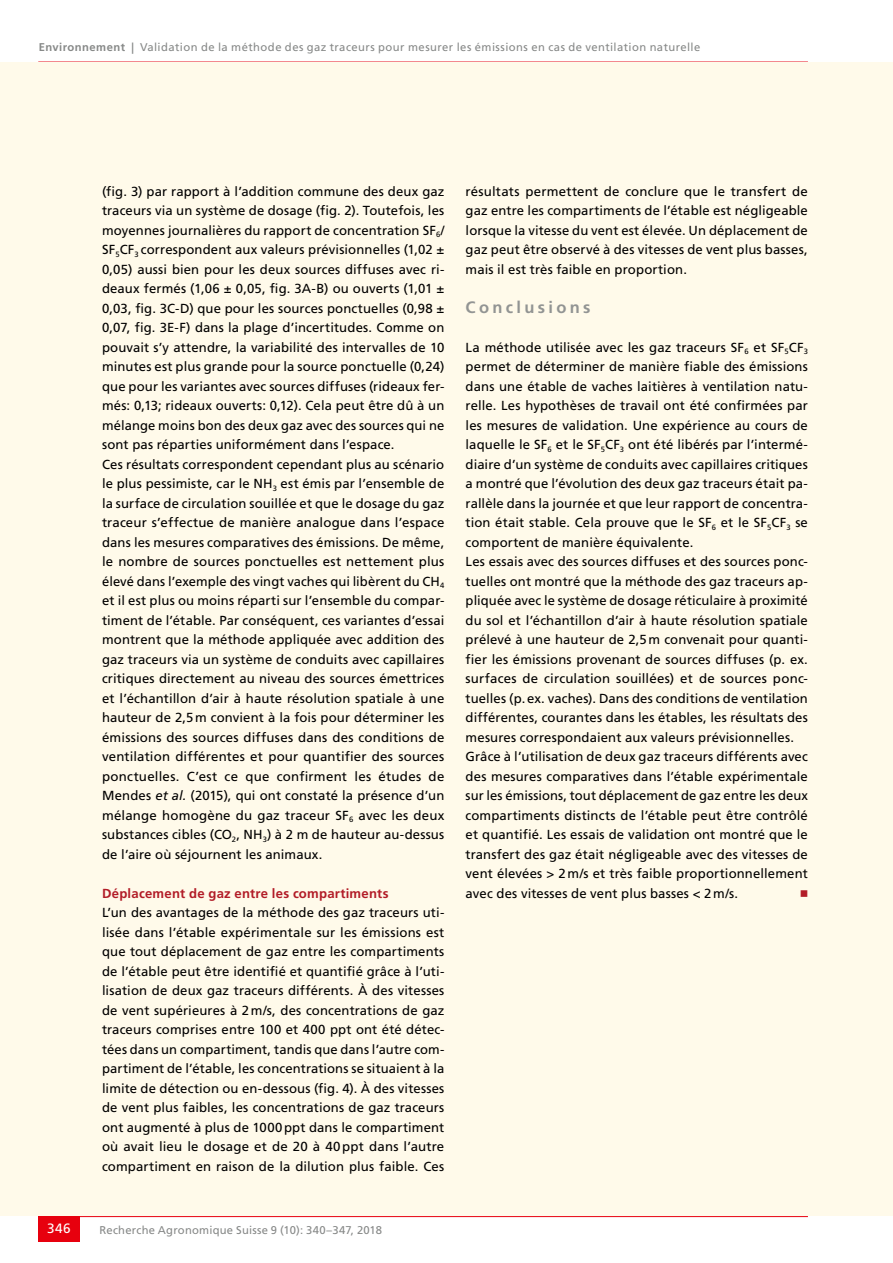
<style>
.page{position:relative;width:893px;height:1263px;background:#fff}
.page>*{position:absolute;margin:0;border:0;box-sizing:border-box;transform-origin:0 0}
.t1{font:700 16.5px "Frutiger LT Std";letter-spacing:.2em;color:#929493}
.t2{font:13.5px "Frutiger LT Std";color:#fff}
.t3{font:13.2px/19.5px "Frutiger LT Std";letter-spacing:.01em;color:#000}
.t4{font:700 13.2px "Frutiger LT Std";letter-spacing:.02em;color:#b21c27}
.t5{font:13.2px "Universal Newswith Comm Pi";color:#b21c27}
.t6{font:11.25px "Frutiger LT Std";letter-spacing:.035em;color:#878988}
.s1{font-weight:700}
.s2{font-style:italic}
</style>
<div class="page">
<hr style="left:38px;top:62px;width:770px;height:1px;background:#e7000e">
<hr style="left:38px;top:1216px;width:770px;height:1px;background:#e7000e">
<div style="left:38px;top:1216px;width:42px;height:26px;background:#e7000e"></div>
<div style="left:0;top:63px;width:893px;height:1153px;background:#fffaea"></div>
<p class="t6" style="left:39px;top:40px;width:663px"><span class="s1">Environnement |</span> Validation de la méthode des gaz traceurs pour mesurer les émissions en cas de ventilation naturelle</p>
<p class="t3" style="left:102px;top:181px;width:344px">(fig. 3) par rapport à l’addition commune des deux gaz traceurs via un système de dosage (fig. 2). Toutefois, les moyennes journalières du rapport de concentration SF<sub>6</sub>/ SF<sub>5</sub>CF<sub>3</sub> correspondent aux valeurs prévisionnelles (1,02 ± 0,05) aussi bien pour les deux sources diffuses avec ri&shy;deaux fermés (1,06 ± 0,05, fig. 3A-B) ou ouverts (1,01 ± 0,03, fig. 3C-D) que pour les sources ponctuelles (0,98 ± 0,07, fig. 3E-F) dans la plage d’incertitudes. Comme on pouvait s’y attendre, la variabilité des intervalles de 10 minutes est plus grande pour la source ponctuelle (0,24) que pour les variantes avec sources diffuses (rideaux fer&shy;més: 0,13; rideaux ouverts: 0,12). Cela peut être dû à un mélange moins bon des deux gaz avec des sources qui ne sont pas réparties uniformément dans l’espace.<br>Ces résultats correspondent cependant plus au scénario le plus pessimiste, car le NH<sub>3</sub> est émis par l’ensemble de la surface de circulation souillée et que le dosage du gaz traceur s’effectue de manière analogue dans l’espace dans les mesures comparatives des émissions. De même, le nombre de sources ponctuelles est nettement plus élevé dans l’exemple des vingt vaches qui libèrent du CH<sub>4 </sub>et il est plus ou moins réparti sur l’ensemble du compar&shy;timent de l’étable. Par conséquent, ces variantes d’essai montrent que la méthode appliquée avec addition des gaz traceurs via un système de conduits avec capillaires critiques directement au niveau des sources émettrices et l’échantillon d’air à haute résolution spatiale à une hauteur de 2,5m convient à la fois pour déterminer les émissions des sources diffuses dans des conditions de ventilation différentes et pour quantifier des sources ponctuelles. C’est ce que confirment les études de Mendes <span class="s2">et al.</span> (2015), qui ont constaté la présence d’un mélange homogène du gaz traceur SF<sub>6</sub> avec les deux substances cibles (CO<sub>2</sub>, NH<sub>3</sub>) à 2 m de hauteur au-dessus de l’aire où séjournent les animaux.</p>
<p class="t4" style="left:102px;top:885px;width:288px">Déplacement de gaz entre les compartiments</p>
<p class="t3" style="left:102px;top:903px;width:344px;text-align:justify">L’un des avantages de la méthode des gaz traceurs uti&shy;lisée dans l’étable expérimentale sur les émissions est que tout déplacement de gaz entre les compartiments de l’étable peut être identifié et quantifié grâce à l’uti&shy;lisation de deux gaz traceurs différents. À des vitesses de vent supérieures à 2m/s, des concentrations de gaz traceurs comprises entre 100 et 400 ppt ont été détec&shy;tées dans un compartiment, tandis que dans l’autre com&shy;partiment de l’étable, les concentrations se situaient à la limite de détection ou en-dessous (fig. 4). À des vitesses de vent plus faibles, les concentrations de gaz traceurs ont augmenté à plus de 1000ppt dans le compartiment où avait lieu le dosage et de 20 à 40ppt dans l’autre compartiment en raison de la dilution plus faible. Ces</p>
<p class="t2" style="left:47px;top:1221px;width:25px">346</p>
<p class="t6" style="left:99px;top:1223px;width:284px">Recherche Agronomique Suisse 9 (10): 340–347, 2018</p>
<p class="t3" style="left:466px;top:181px;width:344px;text-align:justify">résultats permettent de conclure que le transfert de gaz entre les compartiments de l’étable est négligeable lorsque la vitesse du vent est élevée. Un déplacement de gaz peut être observé à des vitesses de vent plus basses, mais il est très faible en proportion.</p>
<p class="t1" style="left:466px;top:297px;width:126px">Conclusions</p>
<p class="t3" style="left:466px;top:337px;width:344px">La méthode utilisée avec les gaz traceurs SF<sub>6</sub> et SF<sub>5</sub>CF<sub>3 </sub>permet de déterminer de manière fiable des émissions dans une étable de vaches laitières à ventilation natu&shy;relle. Les hypothèses de travail ont été confirmées par les mesures de validation. Une expérience au cours de laquelle le SF<sub>6</sub> et le SF<sub>5</sub>CF<sub>3</sub> ont été libérés par l’intermé&shy;diaire d’un système de conduits avec capillaires critiques a montré que l’évolution des deux gaz traceurs était pa&shy;rallèle dans la journée et que leur rapport de concentra&shy;tion était stable. Cela prouve que le SF<sub>6</sub> et le SF<sub>5</sub>CF<sub>3</sub> se comportent de manière équivalente.<br>Les essais avec des sources diffuses et des sources ponc&shy;tuelles ont montré que la méthode des gaz traceurs ap&shy;pliquée avec le système de dosage réticulaire à proximité du sol et l’échantillon d’air à haute résolution spatiale prélevé à une hauteur de 2,5m convenait pour quanti&shy;fier les émissions provenant de sources diffuses (p. ex. surfaces de circulation souillées) et de sources ponc&shy;tuelles (p.ex. vaches). Dans des conditions de ventilation différentes, courantes dans les étables, les résultats des mesures correspondaient aux valeurs prévisionnelles.<br>Grâce à l’utilisation de deux gaz traceurs différents avec des mesures comparatives dans l’étable expérimentale sur les émissions, tout déplacement de gaz entre les deux compartiments distincts de l’étable peut être contrôlé et quantifié. Les essais de validation ont montré que le transfert des gaz était négligeable avec des vitesses de vent élevées &gt; 2m/s et très faible proportionnellement avec des vitesses de vent plus basses &lt; 2m/s.</p>
<p class="t5" style="left:801px;top:888px;width:9px">n</p>
</div>
